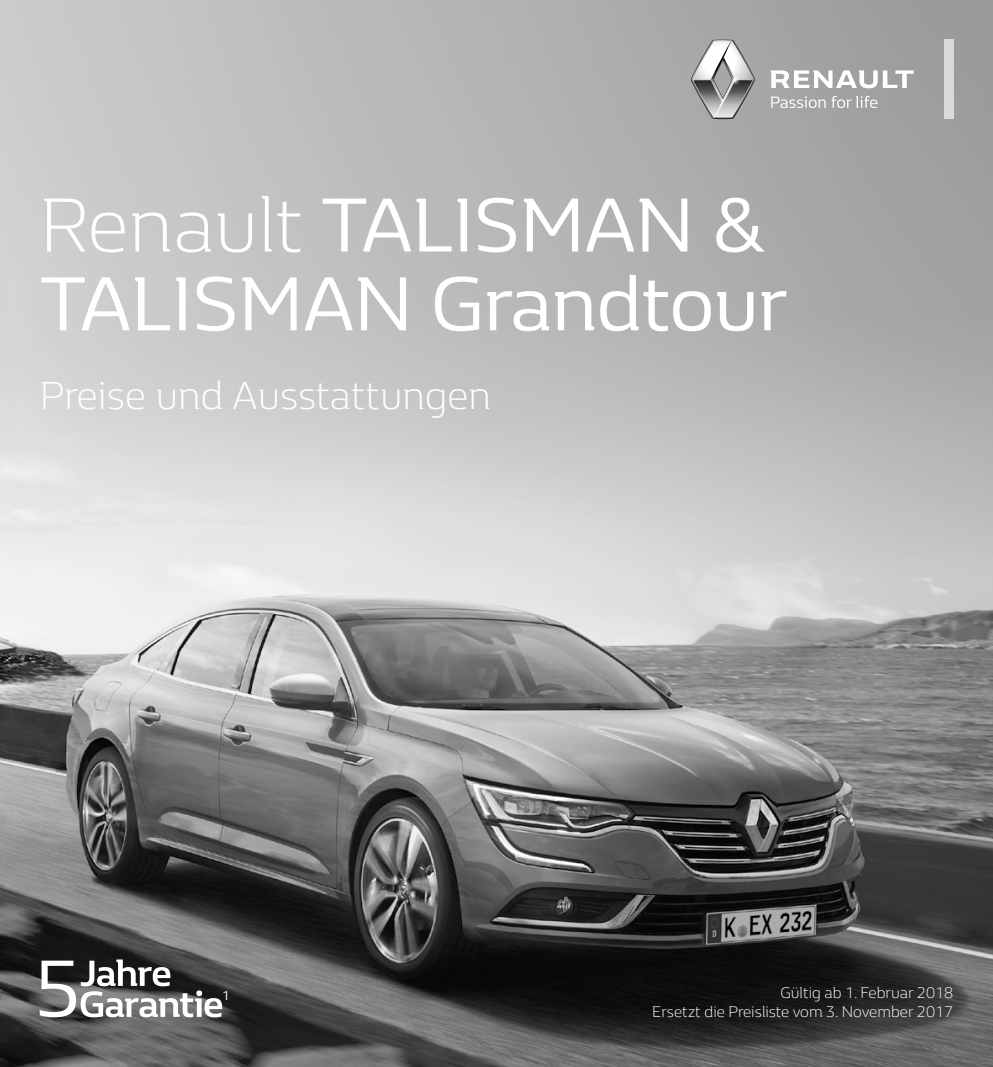
<style>
.page{position:relative;width:993px;height:1067px;background:#fff}
.page>*{position:absolute;margin:0;border:0;box-sizing:border-box;transform-origin:0 0}
.t1{font:78.75px/78.8px "Renault Life";color:#fff}
.t2{font:300 40.25px "Renault Life";color:#fff}
.t3{font:300 15.75px/18.9px "Renault Life";color:#fff;text-align:right}
.t4{font:13.12px "Renault Life";color:#fff}
.s1{font-weight:300}
</style>
<div class="page">
<img style="left:0;top:0;width:992px;height:1067px">
<svg style="left:770px;top:70px;width:143px;height:18px"></svg>
<div style="left:943px;top:40px;width:9px;height:79px;background:#dadada"></div>
<svg style="left:691px;top:40px;width:63px;height:79px"></svg>
<svg style="left:770px;top:96px;width:107px;height:12px"></svg>
<svg style="left:40px;top:959px;width:182px;height:58px"></svg>
<h1 class="t1" style="left:40px;top:182px;width:748px"><span class="s1">Renault</span> TALISMAN &amp;<br>TALISMAN Grandtour</h1>
<h2 class="t2" style="left:40px;top:368px;width:453px">Preise und Ausstattungen</h2>
<p class="t4" style="left:222px;top:986px;width:9px">1</p>
<p class="t3" style="left:652px;top:983px;width:302px">Gültig ab 1. Februar 2018<br>Ersetzt die Preisliste vom 3. November 2017</p>
</div>
